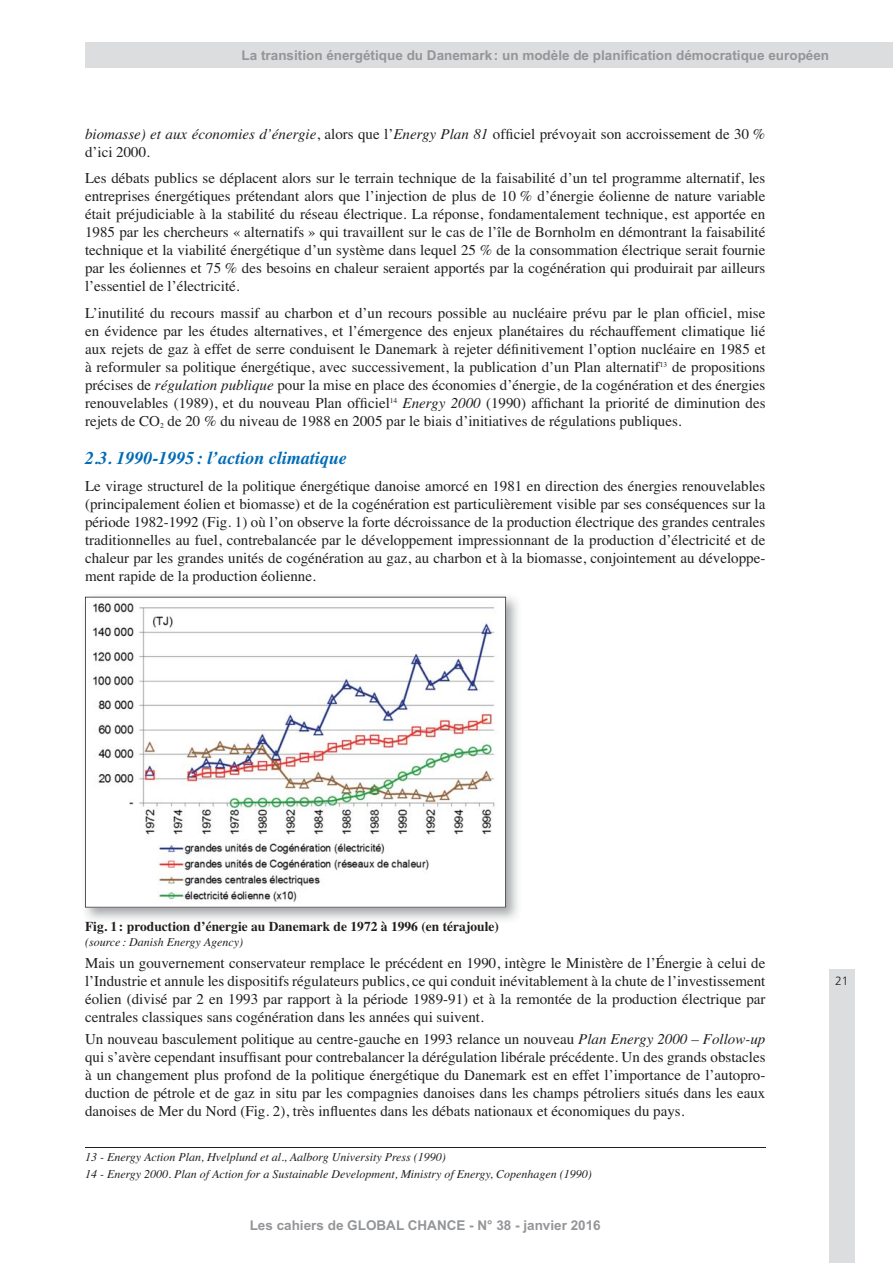
<style>
.page{position:relative;width:893px;height:1263px;background:#fff}
.page>*{position:absolute;margin:0;border:0;box-sizing:border-box;transform-origin:0 0}
.t1{font:italic 700 18px "Times";color:#006bb6}
.t2{font:15px/18px "Times";color:#231f20;text-align:justify}
.t3{font:700 13.5px "Arial";color:#939598}
.t4{font:700 13.5px "Times";color:#231f20}
.t5{font:italic 12px/16.5px "Times";color:#231f20}
.t6{font:300 12px "Frutiger";color:#231f20}
.s1{font-style:italic}
</style>
<div class="page">
<div style="left:829px;top:969px;width:26px;height:294px;background:#dcddde"></div>
<div style="left:85px;top:43px;width:807px;height:25px;background:#dcddde"></div>
<img style="left:85px;top:596px;width:433px;height:324px">
<svg style="left:85px;top:597px;width:421px;height:310px"></svg>
<hr style="left:85px;top:1146px;width:680px;height:1px;background:#231f20">
<p class="t3" style="left:242px;top:47px;width:589px">La transition énergétique du Danemark : un modèle de planification démocratique européen</p>
<p class="t2" style="left:85px;top:123px;width:682px"><span class="s1">biomasse) et aux économies d’énergie</span>, alors que l’<span class="s1">Energy Plan 81</span> officiel prévoyait son accroissement de 30 % d’ici 2000.</p>
<p class="t2" style="left:85px;top:168px;width:682px">Les débats publics se déplacent alors sur le terrain technique de la faisabilité d’un tel programme alternatif, les entreprises énergétiques prétendant alors que l’injection de plus de 10 % d’énergie éolienne de nature variable était préjudiciable à la stabilité du réseau électrique. La réponse, fondamentalement technique, est apportée en 1985 par les chercheurs « alternatifs » qui travaillent sur le cas de l’île de Bornholm en démontrant la faisabilité technique et la viabilité énergétique d’un système dans lequel 25 % de la consommation électrique serait fournie par les éoliennes et 75 % des besoins en chaleur seraient apportés par la cogénération qui produirait par ailleurs l’essentiel de l’électricité.</p>
<p class="t2" style="left:85px;top:302px;width:682px">L’inutilité du recours massif au charbon et d’un recours possible au nucléaire prévu par le plan officiel, mise en évidence par les études alternatives, et l’émergence des enjeux planétaires du réchauffement climatique lié aux rejets de gaz à effet de serre conduisent le Danemark à rejeter définitivement l’option nucléaire en 1985 et à reformuler sa politique énergétique, avec successivement, la publication d’un Plan alternatif<sup>13</sup> de propositions précises de <span class="s1">régulation publique</span> pour la mise en place des économies d’énergie, de la cogénération et des énergies renouvelables (1989), et du nouveau Plan officiel<sup>14</sup> <span class="s1">Energy 2000</span> (1990) affichant la priorité de diminution des rejets de CO<sub>2</sub> de 20 % du niveau de 1988 en 2005 par le biais d’initiatives de régulations publiques.</p>
<p class="t1" style="left:85px;top:441px;width:263px">2.3. 1990-1995 : l’action climatique</p>
<p class="t2" style="left:85px;top:476px;width:682px">Le virage structurel de la politique énergétique danoise amorcé en 1981 en direction des énergies renouvelables (principalement éolien et biomasse) et de la cogénération est particulièrement visible par ses conséquences sur la période 1982-1992 (Fig. 1) où l’on observe la forte décroissance de la production électrique des grandes centrales traditionnelles au fuel, contrebalancée par le développement impressionnant de la production d’électricité et de chaleur par les grandes unités de cogénération au gaz, au charbon et à la biomasse, conjointement au développe&shy;ment rapide de la production éolienne.</p>
<p class="t4" style="left:85px;top:914px;width:415px">Fig. 1 : production d’énergie au Danemark de 1972 à 1996 (en térajoule)</p>
<p class="t5" style="left:85px;top:933px;width:160px">(source : Danish Energy Agency)</p>
<p class="t2" style="left:85px;top:953px;width:682px">Mais un gouvernement conservateur remplace le précédent en 1990, intègre le Ministère de l’Énergie à celui de l’Industrie et annule les dispositifs régulateurs publics, ce qui conduit inévitablement à la chute de l’investissement éolien (divisé par 2 en 1993 par rapport à la période 1989-91) et à la remontée de la production électrique par centrales classiques sans cogénération dans les années qui suivent.</p>
<p class="t2" style="left:85px;top:1029px;width:682px">Un nouveau basculement politique au centre-gauche en 1993 relance un nouveau <span class="s1">Plan Energy 2000 – Follow-up </span>qui s’avère cependant insuffisant pour contrebalancer la dérégulation libérale précédente. Un des grands obstacles à un changement plus profond de la politique énergétique du Danemark est en effet l’importance de l’autopro&shy;duction de pétrole et de gaz in situ par les compagnies danoises dans les champs pétroliers situés dans les eaux danoises de Mer du Nord (Fig. 2), très influentes dans les débats nationaux et économiques du pays.</p>
<p class="t5" style="left:85px;top:1148px;width:508px">13 - Energy Action Plan, Hvelplund et al., Aalborg University Press (1990)<br>14 - Energy 2000. Plan of Action for a Sustainable Development, Ministry of Energy, Copenhagen (1990)</p>
<p class="t3" style="left:250px;top:1217px;width:353px">Les cahiers de GLOBAL CHANCE - N° 38 - janvier 2016</p>
<p class="t6" style="left:835px;top:974px;width:15px">21</p>
</div>
